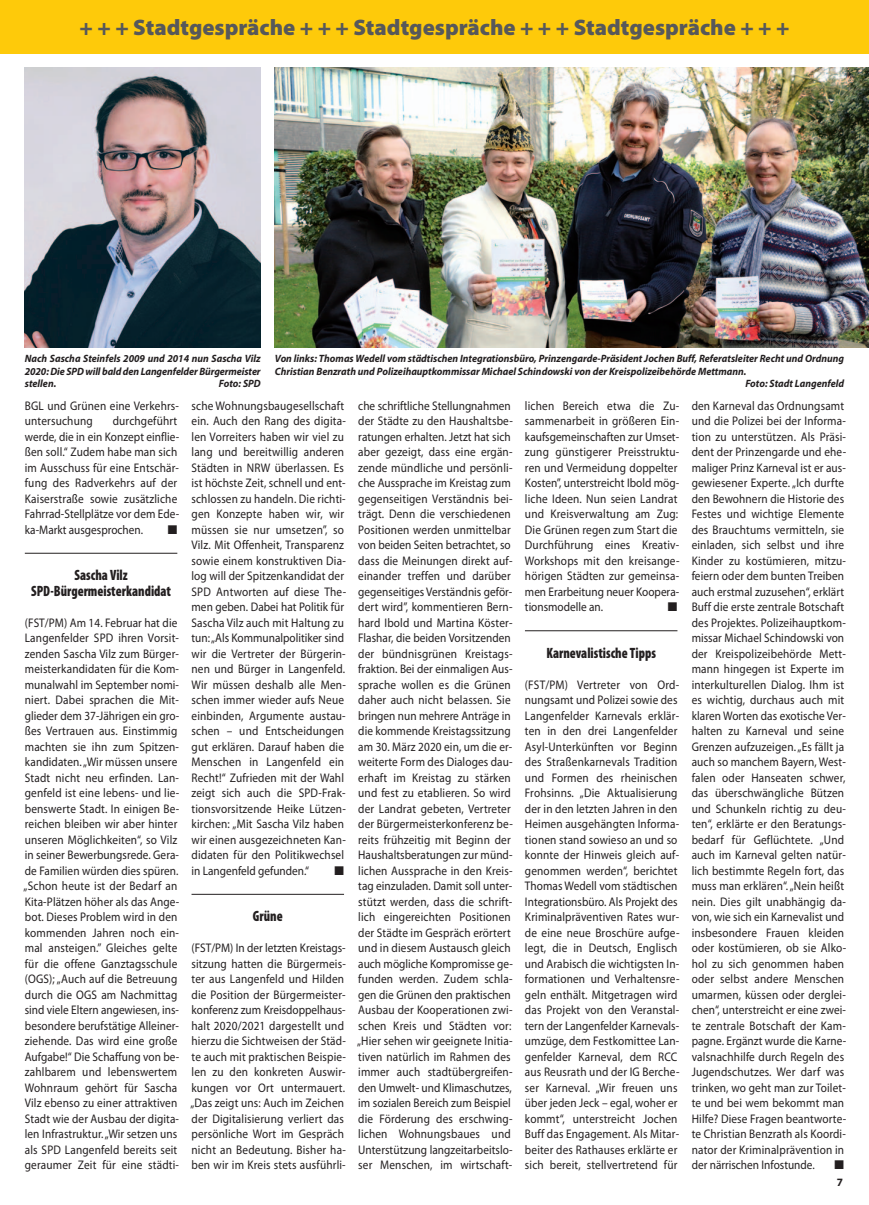
<style>
.page{position:relative;width:869px;height:1205px;background:#fff}
.page>*{position:absolute;margin:0;border:0;box-sizing:border-box;transform-origin:0 0}
.t1{font:900 22.5px "Myriad Pro";color:#57585a}
.t2{font:900 condensed 15px/15.5px "Myriad Pro";color:#231f20;text-align:center;scale:.9 1}
.t3{font:12.5px/15.5px "Myriad Pro";letter-spacing:.015em;color:#231f20;scale:.9 1}
.t4{font:12.5px "Zapf Dingbats ITC";color:#231f20}
.t5{font:italic 700 10.62px/12.5px "Myriad Pro";color:#231f20;text-align:justify;scale:.95 1}
</style>
<div class="page">
<div style="left:0;top:0;width:868px;height:53px;background:#feca0a"></div>
<hr style="left:25px;top:553px;width:152px;height:1px;background:#231f20">
<hr style="left:191px;top:894px;width:153px;height:1px;background:#231f20">
<hr style="left:524px;top:630px;width:153px;height:1px;background:#231f20">
<img style="left:25px;top:67px;width:235px;height:280px">
<img style="left:275px;top:67px;width:593px;height:280px">
<h1 class="t1" style="left:80px;top:19px;width:711px">+ + + Stadtgespräche + + + Stadtgespräche + + + Stadtgespräche + + +</h1>
<p class="t5" style="left:25px;top:353px;width:250px">Nach Sascha Steinfels 2009 und 2014 nun Sascha Vilz 2020: Die SPD will bald den Langenfelder Bürgermeister stellen.</p>
<p class="t5" style="left:219px;top:378px;width:46px">Foto: SPD</p>
<p class="t5" style="left:275px;top:353px;width:600px">Von links: Thomas Wedell vom städtischen Integrationsbüro, Prinzengarde-Präsident Jochen Buff, Referatsleiter Recht und Ordnung</p>
<p class="t5" style="left:275px;top:366px;width:497px">Christian Benzrath und Polizeihauptkommissar Michael Schindowski von der Kreispolizeibehörde Mettmann.</p>
<p class="t5" style="left:745px;top:378px;width:105px">Foto: Stadt Langenfeld</p>
<p class="t3" style="left:25px;top:399px;width:173px">BGL und Grünen eine Verkehrs&shy;untersuchung</p>
<p class="t3" style="left:25px;top:414px;width:173px;text-indent:88px">durchgeführt werde, die in ein Konzept einflie&shy;ßen soll.“ Zudem habe man sich im Ausschuss für eine Entschär&shy;fung des Radverkehrs auf der<br>Kaiserstraße sowie zusätzliche<br>Fahrrad-Stellplätze vor dem Ede&shy;ka-Markt ausgesprochen.</p>
<p class="t4" style="left:168px;top:525px;width:11px">■</p>
<p class="t2" style="left:31px;top:569px;width:157px">Sascha Vilz<br>SPD-Bürgermeisterkandidat</p>
<p class="t3" style="left:24px;top:616px;width:174px">(FST/PM) Am 14. Februar hat die<br>Langenfelder SPD ihren Vorsit&shy;zenden Sascha Vilz zum Bürger&shy;meisterkandidaten für die Kom&shy;munalwahl im September nomi&shy;niert. Dabei sprachen die Mit&shy;glieder dem 37-Jährigen ein gro&shy;ßes Vertrauen aus. Einstimmig machten sie ihn zum Spitzen&shy;kandidaten. „Wir müssen unsere<br>Stadt nicht neu erfinden. Lan&shy;genfeld ist eine lebens- und lie&shy;benswerte Stadt. In einigen Be&shy;reichen bleiben wir aber hinter unseren Möglichkeiten“, so Vilz in seiner Bewerbungsrede. Gera&shy;de Familien würden dies spüren. „Schon heute ist der Bedarf an<br>Kita-Plätzen höher als das Ange&shy;bot. Dieses Problem wird in den kommenden Jahren noch ein&shy;mal ansteigen.” Gleiches gelte für die offene Ganztagsschule (OGS); „Auch auf die Betreuung durch die OGS am Nachmittag sind viele Eltern angewiesen, ins&shy;besondere berufstätige Alleiner&shy;ziehende. Das wird eine große<br>Aufgabe!“ Die Schaffung von be&shy;zahlbarem und lebenswertem<br>Wohnraum gehört für Sascha<br>Vilz ebenso zu einer attraktiven<br>Stadt wie der Ausbau der digita&shy;len Infrastruktur. „Wir setzen uns als SPD Langenfeld bereits seit geraumer Zeit für eine städti-</p>
<p class="t3" style="left:191px;top:399px;width:173px">sche Wohnungsbaugesellschaft ein. Auch den Rang des digita&shy;len Vorreiters haben wir viel zu lang und bereitwillig anderen<br>Städten in NRW überlassen. Es ist höchste Zeit, schnell und ent&shy;schlossen zu handeln. Die richti&shy;gen Konzepte haben wir, wir müssen sie nur umsetzen”, so<br>Vilz. Mit Offenheit, Transparenz sowie einem konstruktiven Dia&shy;log will der Spitzenkandidat der<br>SPD Antworten auf diese The&shy;men geben. Dabei hat Politik für<br>Sascha Vilz auch mit Haltung zu tun: „Als Kommunalpolitiker sind wir die Vertreter der Bürgerin&shy;nen und Bürger in Langenfeld.<br>Wir müssen deshalb alle Men&shy;schen immer wieder aufs Neue einbinden, Argumente austau&shy;schen – und Entscheidungen gut erklären. Darauf haben die<br>Menschen in Langenfeld ein<br>Recht!“ Zufrieden mit der Wahl zeigt sich auch die SPD-Frak&shy;tionsvorsitzende Heike Lützen&shy;kirchen: „Mit Sascha Vilz haben wir einen ausgezeichneten Kan&shy;didaten für den Politikwechsel in Langenfeld gefunden.“</p>
<p class="t4" style="left:334px;top:866px;width:11px">■</p>
<p class="t2" style="left:253px;top:910px;width:35px">Grüne</p>
<p class="t3" style="left:190px;top:941px;width:174px">(FST/PM) In der letzten Kreistags&shy;sitzung hatten die Bürgermeis&shy;ter aus Langenfeld und Hilden die Position der Bürgermeister&shy;konferenz zum Kreisdoppelhaus&shy;halt 2020/2021 dargestellt und hierzu die Sichtweisen der Städ&shy;te auch mit praktischen Beispie&shy;len zu den konkreten Auswir&shy;kungen vor Ort untermauert. „Das zeigt uns: Auch im Zeichen der Digitalisierung verliert das persönliche Wort im Gespräch nicht an Bedeutung. Bisher ha&shy;ben wir im Kreis stets ausführli-</p>
<p class="t3" style="left:357px;top:399px;width:174px">che schriftliche Stellungnahmen der Städte zu den Haushaltsbe&shy;ratungen erhalten. Jetzt hat sich aber gezeigt, dass eine ergän&shy;zende mündliche und persönli&shy;che Aussprache im Kreistag zum gegenseitigen Verständnis bei&shy;trägt. Denn die verschiedenen<br>Positionen werden unmittelbar von beiden Seiten betrachtet, so dass die Meinungen direkt auf&shy;einander treffen und darüber gegenseitiges Verständnis geför&shy;dert wird”, kommentieren Bern&shy;hard Ibold und Martina Köster-<br>Flashar, die beiden Vorsitzenden der bündnisgrünen Kreistags&shy;fraktion. Bei der einmaligen Aus&shy;sprache wollen es die Grünen daher auch nicht belassen. Sie bringen nun mehrere Anträge in die kommende Kreistagssitzung am 30. März 2020 ein, um die er&shy;weiterte Form des Dialoges dau&shy;erhaft im Kreistag zu stärken und fest zu etablieren. So wird der Landrat gebeten, Vertreter der Bürgermeisterkonferenz be&shy;reits frühzeitig mit Beginn der<br>Haushaltsberatungen zur münd&shy;lichen Aussprache in den Kreis&shy;tag einzuladen. Damit soll unter&shy;stützt werden, dass die schrift&shy;lich eingereichten Positionen der Städte im Gespräch erörtert und in diesem Austausch gleich auch mögliche Kompromisse ge&shy;funden werden. Zudem schla&shy;gen die Grünen den praktischen<br>Ausbau der Kooperationen zwi&shy;schen Kreis und Städten vor: „Hier sehen wir geeignete Initia&shy;tiven natürlich im Rahmen des immer auch stadtübergreifen&shy;den Umwelt- und Klimaschutzes, im sozialen Bereich zum Beispiel die Förderung des erschwing&shy;lichen Wohnungsbaues und<br>Unterstützung langzeitarbeitslo&shy;ser Menschen, im wirtschaft-</p>
<p class="t3" style="left:524px;top:399px;width:173px">lichen Bereich etwa die Zu&shy;sammenarbeit in größeren Ein&shy;kaufsgemeinschaften zur Umset&shy;zung günstigerer Preisstruktu&shy;ren und Vermeidung doppelter<br>Kosten”, unterstreicht Ibold mög&shy;liche Ideen. Nun seien Landrat und Kreisverwaltung am Zug:<br>Die Grünen regen zum Start die<br>Durchführung eines Kreativ-<br>Workshops mit den kreisange&shy;hörigen Städten zur gemeinsa&shy;men Erarbeitung neuer Koopera&shy;tionsmodelle an.</p>
<p class="t4" style="left:667px;top:602px;width:11px">■</p>
<p class="t2" style="left:546px;top:646px;width:123px">Karnevalistische Tipps</p>
<p class="t3" style="left:524px;top:678px;width:173px">(FST/PM) Vertreter von Ord&shy;nungsamt und Polizei sowie des<br>Langenfelder Karnevals erklär&shy;ten in den drei Langenfelder<br>Asyl-Unterkünften vor Beginn des Straßenkarnevals Tradition und Formen des rheinischen<br>Frohsinns. „Die Aktualisierung der in den letzten Jahren in den<br>Heimen ausgehängten Informa&shy;tionen stand sowieso an und so konnte der Hinweis gleich auf&shy;genommen werden“, berichtet<br>Thomas Wedell vom städtischen<br>Integrationsbüro. Als Projekt des<br>Kriminalpräventiven Rates wur&shy;de eine neue Broschüre aufge&shy;legt, die in Deutsch, Englisch und Arabisch die wichtigsten In&shy;formationen und Verhaltensre&shy;geln enthält. Mitgetragen wird das Projekt von den Veranstal&shy;tern der Langenfelder Karnevals&shy;umzüge, dem Festkomittee Lan&shy;genfelder Karneval, dem RCC aus Reusrath und der IG Berche&shy;ser Karneval. „Wir freuen uns über jeden Jeck – egal, woher er kommt“, unterstreicht Jochen<br>Buff das Engagement. Als Mitar&shy;beiter des Rathauses erklärte er sich bereit, stellvertretend für</p>
<p class="t3" style="left:691px;top:399px;width:173px">den Karneval das Ordnungsamt und die Polizei bei der Informa&shy;tion zu unterstützen. Als Präsi&shy;dent der Prinzengarde und ehe&shy;maliger Prinz Karneval ist er aus&shy;gewiesener Experte. „Ich durfte den Bewohnern die Historie des<br>Festes und wichtige Elemente des Brauchtums vermitteln, sie einladen, sich selbst und ihre<br>Kinder zu kostümieren, mitzu&shy;feiern oder dem bunten Treiben auch erstmal zuzusehen“, erklärt<br>Buff die erste zentrale Botschaft des Projektes. Polizeihauptkom&shy;missar Michael Schindowski von der Kreispolizeibehörde Mett&shy;mann hingegen ist Experte im interkulturellen Dialog. Ihm ist es wichtig, durchaus auch mit klaren Worten das exotische Ver&shy;halten zu Karneval und seine<br>Grenzen aufzuzeigen. „Es fällt ja auch so manchem Bayern, West&shy;falen oder Hanseaten schwer, das überschwängliche Bützen und Schunkeln richtig zu deu&shy;ten“, erklärte er den Beratungs&shy;bedarf für Geflüchtete. „Und auch im Karneval gelten natür&shy;lich bestimmte Regeln fort, das muss man erklären“. „Nein heißt nein. Dies gilt unabhängig da&shy;von, wie sich ein Karnevalist und insbesondere Frauen kleiden oder kostümieren, ob sie Alko&shy;hol zu sich genommen haben oder selbst andere Menschen umarmen, küssen oder derglei&shy;chen“, unterstreicht er eine zwei&shy;te zentrale Botschaft der Kam&shy;pagne. Ergänzt wurde die Karne&shy;valsnachhilfe durch Regeln des<br>Jugendschutzes. Wer darf was trinken, wo geht man zur Toilet&shy;te und bei wem bekommt man<br>Hilfe? Diese Fragen beantworte&shy;te Christian Benzrath als Koordi&shy;nator der Kriminalprävention in der närrischen Infostunde.</p>
<p class="t4" style="left:834px;top:1160px;width:11px">■</p>
</div>
